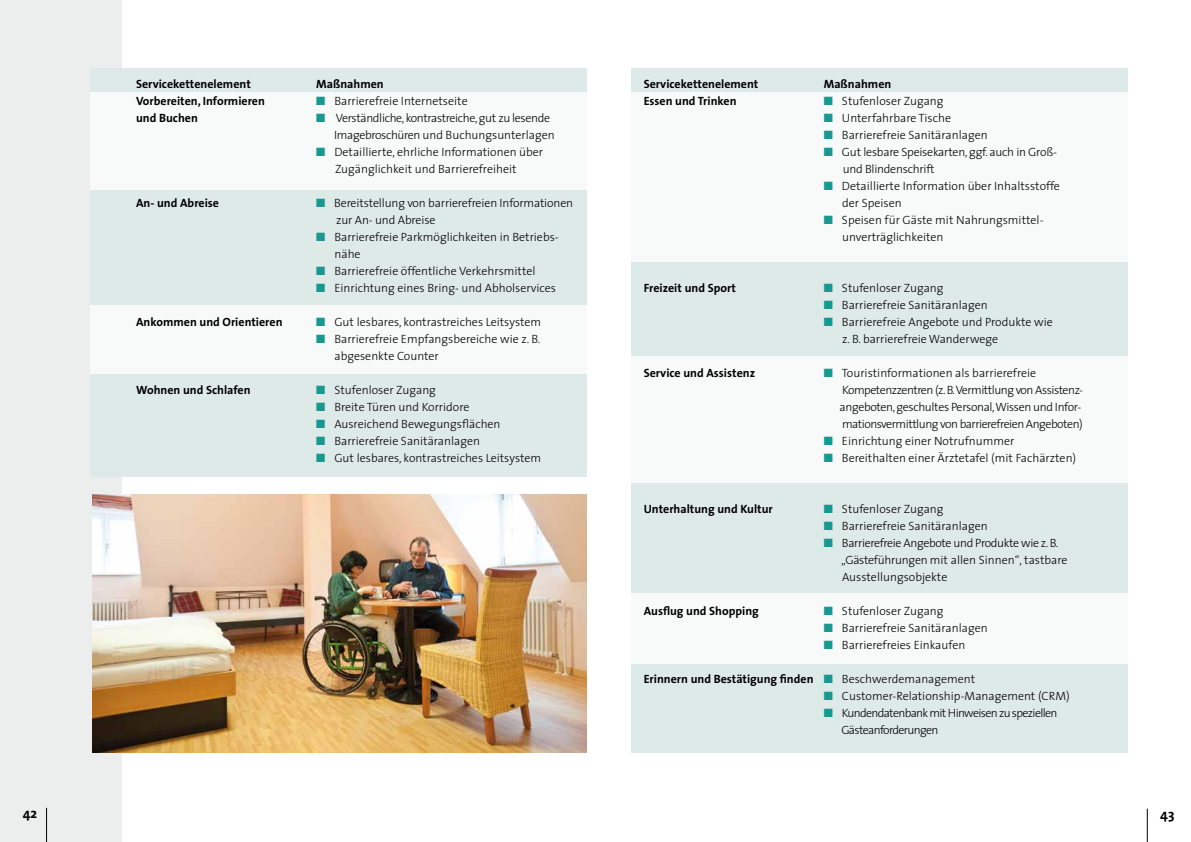
<style>
.page{position:relative;width:1191px;height:842px;background:#fff}
.page>*{position:absolute;margin:0;border:0;box-sizing:border-box;transform-origin:0 0}
.t1{font:700 14px "The Sans";color:#000}
.t2{font:300 12px/17px "The Sans";color:#000}
.t3{font:700 12px "The Sans";color:#000}
.t4{font:300 12px/17px "The Sans";letter-spacing:-.04em;color:#000}
.t5{font:300 12px/17px "The Sans";letter-spacing:-.02em;color:#000}
.t6{font:300 12px/17px "The Sans";letter-spacing:-.03em;color:#000}
.t7{font:300 12px/17px "The Sans";letter-spacing:-.055em;color:#000}
.s1{color:#199791}
.s2{font-weight:300}
</style>
<div class="page">
<div style="left:631px;top:664px;width:496px;height:89px;background:#deeae8"></div>
<div style="left:631px;top:68px;width:496px;height:23px;background:#deeae8"></div>
<div style="left:631px;top:262px;width:496px;height:94px;background:#deeae8"></div>
<div style="left:631px;top:483px;width:496px;height:109px;background:#deeae8"></div>
<div style="left:0;top:0;width:122px;height:842px;background:#eceded"></div>
<svg style="left:91px;top:91px;width:496px;height:283px"></svg>
<div style="left:91px;top:68px;width:496px;height:23px;background:#deeae8"></div>
<div style="left:91px;top:191px;width:496px;height:114px;background:#deeae8"></div>
<div style="left:91px;top:374px;width:496px;height:102px;background:#deeae8"></div>
<img style="left:92px;top:494px;width:495px;height:259px">
<hr style="left:1147px;top:809px;width:1px;height:33px;background:#000">
<hr style="left:46px;top:808px;width:1px;height:34px;background:#000">
<p class="t3" style="left:136px;top:74px;width:116px">Servicekettenelement</p>
<p class="t3" style="left:316px;top:74px;width:69px">Maßnahmen</p>
<p class="t3" style="left:136px;top:91px;width:130px">Vorbereiten, Informieren</p>
<p class="t2" style="left:316px;top:92px;width:153px"><span class="s1">■</span> Barrierefreie Internetseite</p>
<p class="t3" style="left:136px;top:108px;width:63px">und Buchen</p>
<p class="t6" style="left:334px;top:109px;width:222px;text-indent:-18px"><span class="s1">■</span> Verständliche, kontrastreiche, gut zu lesende<br>Imagebroschüren und Buchungsunterlagen</p>
<p class="t2" style="left:335px;top:143px;width:210px;text-indent:-19px"><span class="s1">■</span> Detaillierte, ehrliche Informationen über<br>Zugänglichkeit und Barrierefreiheit</p>
<p class="t3" style="left:136px;top:193px;width:84px">An- und Abreise</p>
<p class="t2" style="left:336px;top:194px;width:238px;text-indent:-20px"><span class="s1">■</span> Bereitstellung von barrierefreien Informationen zur An- und Abreise</p>
<p class="t2" style="left:334px;top:228px;width:226px;text-indent:-18px"><span class="s1">■</span> Barrierefreie Parkmöglichkeiten in Betriebs&shy;nähe</p>
<p class="t2" style="left:316px;top:262px;width:221px"><span class="s1">■</span> Barrierefreie öffentliche Verkehrsmittel</p>
<p class="t2" style="left:316px;top:279px;width:241px"><span class="s1">■</span> Einrichtung eines Bring- und Abholservices</p>
<p class="t3" style="left:136px;top:312px;width:148px">Ankommen und Orientieren</p>
<p class="t2" style="left:316px;top:313px;width:227px"><span class="s1">■</span> Gut lesbares, kontrastreiches Leitsystem</p>
<p class="t2" style="left:334px;top:330px;width:207px;text-indent:-18px"><span class="s1">■</span> Barrierefreie Empfangsbereiche wie z. B. abgesenkte Counter</p>
<p class="t3" style="left:136px;top:380px;width:116px">Wohnen und Schlafen</p>
<p class="t2" style="left:316px;top:381px;width:121px"><span class="s1">■</span> Stufenloser Zugang</p>
<p class="t2" style="left:316px;top:398px;width:155px"><span class="s1">■</span> Breite Türen und Korridore</p>
<p class="t2" style="left:316px;top:415px;width:186px"><span class="s1">■</span> Ausreichend Bewegungsflächen</p>
<p class="t2" style="left:316px;top:432px;width:165px"><span class="s1">■</span> Barrierefreie Sanitäranlagen</p>
<p class="t2" style="left:316px;top:449px;width:227px"><span class="s1">■</span> Gut lesbares, kontrastreiches Leitsystem</p>
<p class="t3" style="left:631px;top:74px;width:128px"><sup>-</sup> Servicekettenelement</p>
<p class="t3" style="left:823px;top:74px;width:69px">Maßnahmen</p>
<p class="t3" style="left:643px;top:91px;width:94px">Essen und Trinken</p>
<p class="t2" style="left:823px;top:92px;width:121px"><span class="s1">■</span> Stufenloser Zugang</p>
<p class="t2" style="left:823px;top:109px;width:129px"><span class="s1">■</span> Unterfahrbare Tische</p>
<p class="t2" style="left:823px;top:126px;width:165px"><span class="s1">■</span> Barrierefreie Sanitäranlagen</p>
<p class="t5" style="left:842px;top:143px;width:216px;text-indent:-19px"><span class="s1">■</span> Gut lesbare Speisekarten, ggf. auch in Groß&shy;und Blindenschrift</p>
<p class="t2" style="left:842px;top:177px;width:219px;text-indent:-18px"><span class="s1">■</span> Detaillierte Information über Inhaltsstoffe der Speisen</p>
<p class="t2" style="left:842px;top:211px;width:203px;text-indent:-18px"><span class="s1">■</span> Speisen für Gäste mit Nahrungsmittel&shy;unverträglichkeiten</p>
<p class="t3" style="left:643px;top:278px;width:94px">Freizeit und Sport</p>
<p class="t2" style="left:823px;top:279px;width:121px"><span class="s1">■</span> Stufenloser Zugang</p>
<p class="t2" style="left:823px;top:296px;width:165px"><span class="s1">■</span> Barrierefreie Sanitäranlagen</p>
<p class="t2" style="left:842px;top:313px;width:212px;text-indent:-18px"><span class="s1">■</span> Barrierefreie Angebote und Produkte wie z. B. barrierefreie Wanderwege</p>
<p class="t3" style="left:643px;top:363px;width:113px">Service und Assistenz</p>
<p class="t4" style="left:839px;top:364px;width:245px;text-indent:-16px"><span class="s1">■</span> Touristinformationen als barrierefreie Kompetenzzentren (z. B.Vermittlung von Assistenz&shy;angeboten, geschultes Personal,Wissen und Infor&shy;mationsvermittlung von barrierefreien Angeboten)</p>
<p class="t2" style="left:823px;top:432px;width:192px"><span class="s1">■</span> Einrichtung einer Notrufnummer</p>
<p class="t2" style="left:823px;top:449px;width:254px"><span class="s1">■</span> Bereithalten einer Ärztetafel (mit Fachärzten)</p>
<p class="t3" style="left:643px;top:499px;width:131px">Unterhaltung und Kultur</p>
<p class="t2" style="left:823px;top:500px;width:121px"><span class="s1">■</span> Stufenloser Zugang</p>
<p class="t2" style="left:823px;top:517px;width:165px"><span class="s1">■</span> Barrierefreie Sanitäranlagen</p>
<p class="t5" style="left:841px;top:534px;width:228px;text-indent:-17px"><span class="s1">■</span> Barrierefreie Angebote und Produkte wie z. B. „Gästeführungen mit allen Sinnen“, tastbare<br>Ausstellungsobjekte</p>
<p class="t3" style="left:643px;top:601px;width:117px">Ausflug und Shopping</p>
<p class="t2" style="left:823px;top:602px;width:121px"><span class="s1">■</span> Stufenloser Zugang</p>
<p class="t2" style="left:823px;top:619px;width:165px"><span class="s1">■</span> Barrierefreie Sanitäranlagen</p>
<p class="t2" style="left:823px;top:636px;width:143px"><span class="s1">■</span> Barrierefreies Einkaufen</p>
<p class="t3" style="left:643px;top:669px;width:333px">Erinnern und Bestätigung finden <span class="s1">■</span> <span class="s2">Beschwerdemanagement</span></p>
<p class="t2" style="left:823px;top:687px;width:247px"><span class="s1">■</span> Customer-Relationship-Management (CRM)</p>
<p class="t7" style="left:841px;top:704px;width:218px;text-indent:-18px"><span class="s1">■</span> Kundendatenbank mit Hinweisen zu speziellen<br>Gästeanforderungen</p>
<p class="t1" style="left:23px;top:801px;width:16px">42</p>
<p class="t1" style="left:1160px;top:802px;width:16px">43</p>
</div>
